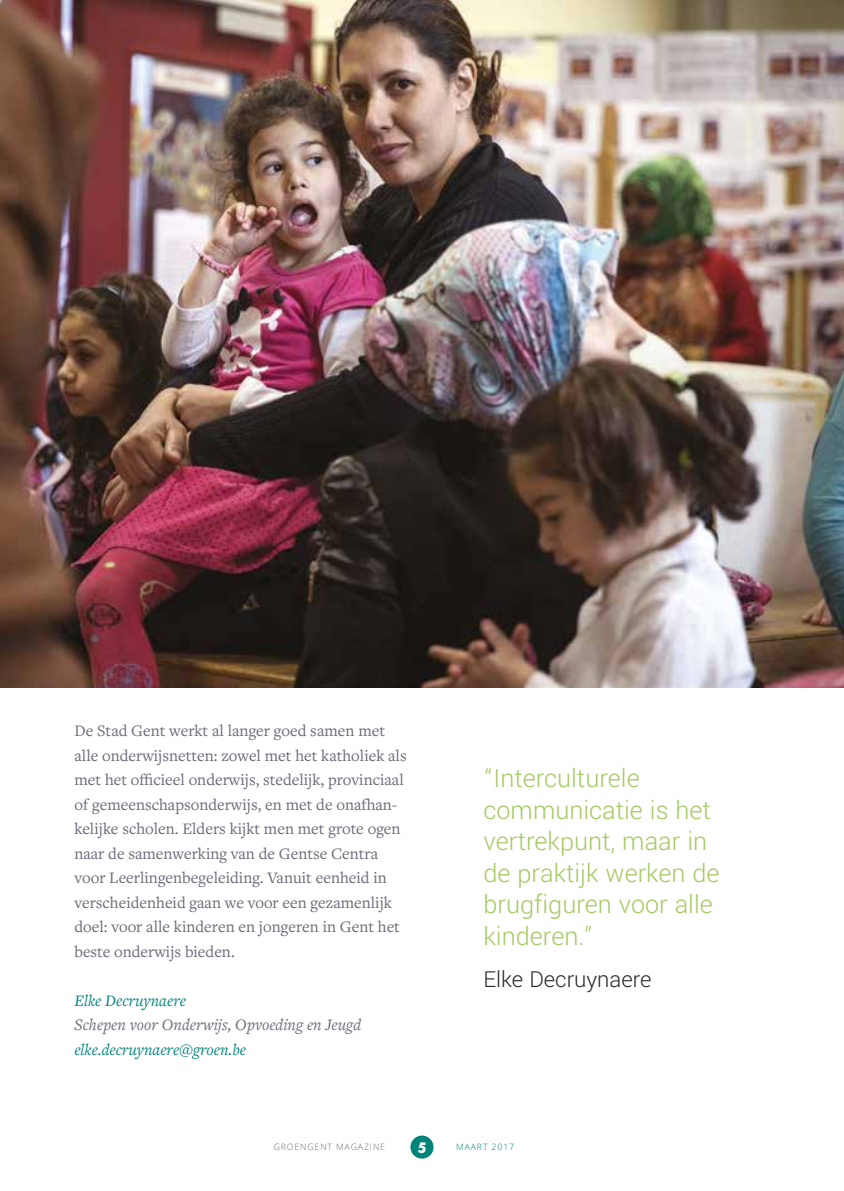
<style>
.page{position:relative;width:844px;height:1191px;background:#fff}
.page>*{position:absolute;margin:0;border:0;box-sizing:border-box;transform-origin:0 0}
.t1{font:300 28px/31.5px "Yantramanav";color:#a4ca61}
.t2{font:300 24.5px "Yantramanav";color:#282827}
.t3{font:16.62px/24.5px "Freight Text Pro";color:#6d6878}
.t4{font:italic 16.62px "Freight Text Pro";color:#008379}
.t5{font:italic 16.62px "Freight Text Pro";color:#6d6878}
.t6{font:900 15.75px "Simplo";color:#fff}
.t7{font:300 8.75px "Open Sans";letter-spacing:.1em;color:#6d6878}
.t8{font:300 8.75px "Open Sans";letter-spacing:.1em;color:#008379}
</style>
<div class="page">
<div style="left:410px;top:1135px;width:23px;height:23px;background:#008379;border-radius:50%"></div>
<img style="left:0;top:0;width:843px;height:687px">
<p class="t3" style="left:74px;top:718px;width:334px">De Stad Gent werkt al langer goed samen met alle onderwijsnetten: zowel met het katholiek als met het officieel onderwijs, stedelijk, provinciaal of gemeenschapsonderwijs, en met de onafhan&shy;kelijke scholen. Elders kijkt men met grote ogen naar de samenwerking van de Gentse Centra voor Leerlingenbegeleiding. Vanuit eenheid in verscheidenheid gaan we voor een gezamenlijk doel: voor alle kinderen en jongeren in Gent het beste onderwijs bieden.</p>
<p class="t4" style="left:74px;top:989px;width:113px">Elke Decruynaere</p>
<p class="t5" style="left:74px;top:1014px;width:288px">Schepen voor Onderwijs, Opvoeding en Jeugd</p>
<p class="t4" style="left:74px;top:1038px;width:173px">elke.decruynaere@groen.be</p>
<h1 class="t1" style="left:483px;top:762px;width:237px">“Interculturele communicatie is het vertrekpunt, maar in de praktijk werken de brugfiguren voor alle kinderen.”</h1>
<h2 class="t2" style="left:483px;top:964px;width:169px">Elke Decruynaere</h2>
<p class="t7" style="left:273px;top:1140px;width:113px">GROENGENT MAGAZINE</p>
<p class="t6" style="left:417px;top:1138px;width:10px">5</p>
<p class="t8" style="left:456px;top:1140px;width:59px">MAART 2017</p>
</div>
